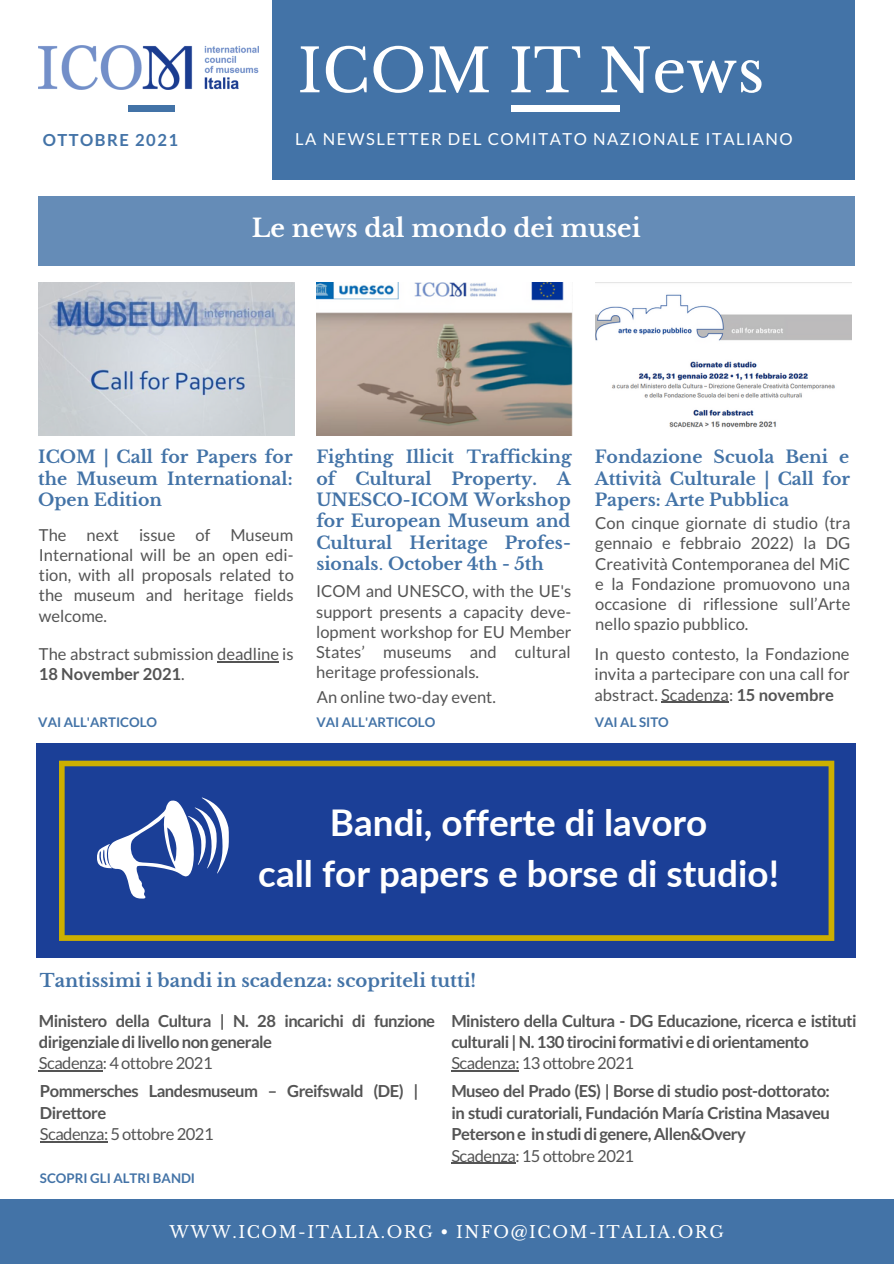
<style>
.page{position:relative;width:894px;height:1264px;background:#fff}
.page>*{position:absolute;margin:0;border:0;box-sizing:border-box;transform-origin:0 0}
.t1{font:59.55px "Libre Baskerville";color:#fff}
.t2{font:700 36.75px "Lato";color:#fff}
.t3{font:700 24.75px "Libre Baskerville";color:#fff}
.t4{font:700 18px "Libre Baskerville";color:#4373a7}
.t5{font:700 17.25px/21.5px "Libre Baskerville";color:#4373a7;text-align:justify}
.t6{font:16.5px/20.2px "Lato";color:#545454;text-align:justify}
.t7{font:700 16.5px/21.5px "Lato";letter-spacing:-.03em;color:#545454}
.t8{font:16.5px "Lato";letter-spacing:-.03em;color:#545454}
.t9{font:16.5px "Libre Baskerville";letter-spacing:.09em;color:#fff}
.t10{font:16.5px "Lato";letter-spacing:.09em;color:#fff}
.t11{font:700 16.5px "Lato";letter-spacing:.09em;color:#4373a7}
.t12{font:700 13.2px "Lato";color:#4373a7}
.s1{font-weight:700}
.s2{font-weight:400}
</style>
<div class="page">
<img style="left:39px;top:282px;width:255px;height:153px">
<div style="left:0;top:1199px;width:893px;height:64px;background:#4373a7"></div>
<div style="left:271px;top:0;width:583px;height:179px;background:#4373a7"></div>
<div style="left:128px;top:105px;width:46px;height:6px;background:#4373a7"></div>
<div style="left:511px;top:105px;width:108px;height:6px;background:#fff"></div>
<div style="left:38px;top:196px;width:817px;height:70px;background:#658cb7"></div>
<img style="left:38px;top:45px;width:220px;height:44px">
<img style="left:317px;top:282px;width:255px;height:153px">
<img style="left:595px;top:282px;width:255px;height:146px">
<div style="left:37px;top:743px;width:818px;height:214px;background:#1b3f97"></div>
<hr style="left:217px;top:661px;width:62px;height:1px;background:#545454">
<hr style="left:661px;top:701px;width:67px;height:2px;background:#545454">
<hr style="left:39px;top:1070px;width:64px;height:1px;background:#545454">
<hr style="left:451px;top:1070px;width:68px;height:1px;background:#545454">
<hr style="left:40px;top:1141px;width:68px;height:1px;background:#545454">
<hr style="left:451px;top:1162px;width:64px;height:1px;background:#545454">
<svg style="left:59px;top:760px;width:775px;height:180px"></svg>
<svg style="left:97px;top:797px;width:132px;height:101px"></svg>
<p class="t1" style="left:297px;top:34px;width:468px">ICOM IT News</p>
<p class="t11" style="left:43px;top:130px;width:137px">OTTOBRE 2021</p>
<p class="t10" style="left:295px;top:129px;width:499px">LA NEWSLETTER DEL COMITATO NAZIONALE ITALIANO</p>
<p class="t3" style="left:252px;top:212px;width:390px">Le news dal mondo dei musei</p>
<p class="t5" style="left:38px;top:446px;width:256px">ICOM | Call for Papers for the Museum International:<br>Open Edition</p>
<p class="t6" style="left:39px;top:524px;width:256px">The next issue of Museum International will be an open edi&shy;tion, with all proposals related to the museum and heritage fields welcome.</p>
<p class="t6" style="left:39px;top:643px;width:256px">The abstract submission deadline is<br><span class="s1">18 November 2021</span>.</p>
<p class="t12" style="left:38px;top:714px;width:120px">VAI ALL'ARTICOLO</p>
<p class="t5" style="left:316px;top:446px;width:257px">Fighting Illicit Trafficking of Cultural Property. A UNESCO-ICOM Workshop for European Museum and Cultural Heritage Profes&shy;sionals<span class="s2">.</span> October 4th - 5th</p>
<p class="t6" style="left:316px;top:581px;width:257px">ICOM and UNESCO, with the UE's support presents a capacity deve&shy;lopment workshop for EU Member States’ museums and cultural heritage professionals.</p>
<p class="t5" style="left:594px;top:446px;width:257px">Fondazione Scuola Beni e Attività Culturale | Call for Papers: Arte Pubblica</p>
<p class="t6" style="left:595px;top:512px;width:257px">Con cinque giornate di studio (tra gennaio e febbraio 2022) la DG Creatività Contemporanea del MiC e la Fondazione promuovono una occasione di riflessione sull’Arte nello spazio pubblico.</p>
<p class="t6" style="left:594px;top:643px;width:256px">In questo contesto, la Fondazione invita a partecipare con una call for</p>
<p class="t6" style="left:317px;top:686px;width:180px">An online two-day event.</p>
<p class="t6" style="left:594px;top:684px;width:241px">abstract. Scadenza: <span class="s1">15 novembre</span></p>
<p class="t12" style="left:316px;top:713px;width:120px">VAI ALL'ARTICOLO</p>
<p class="t12" style="left:594px;top:714px;width:76px">VAI AL SITO</p>
<p class="t2" style="left:330px;top:799px;width:379px">Bandi, offerte di lavoro</p>
<p class="t2" style="left:258px;top:850px;width:522px">call for papers e borse di studio!</p>
<p class="t4" style="left:40px;top:969px;width:437px">Tantissimi i bandi in scadenza: scopriteli tutti!</p>
<p class="t7" style="left:39px;top:1009px;width:397px">Ministero della Cultura | N. 28 incarichi di funzione dirigenziale di livello non generale</p>
<p class="t8" style="left:39px;top:1053px;width:175px">Scadenza: 4 ottobre 2021</p>
<p class="t7" style="left:451px;top:1009px;width:407px">Ministero della Cultura - DG Educazione, ricerca e istituti culturali | N. 130 tirocini formativi e di orientamento</p>
<p class="t8" style="left:451px;top:1053px;width:184px">Scadenza: 13 ottobre 2021</p>
<p class="t7" style="left:40px;top:1080px;width:380px">Pommersches Landesmuseum – Greifswald (DE) |<br>Direttore</p>
<p class="t8" style="left:40px;top:1123px;width:175px">Scadenza: 5 ottobre 2021</p>
<p class="t12" style="left:40px;top:1170px;width:157px">SCOPRI GLI ALTRI BANDI</p>
<p class="t7" style="left:451px;top:1080px;width:380px;text-align:justify">Museo del Prado (ES) | Borse di studio post-dottorato: in studi curatoriali, Fundación María Cristina Masaveu Peterson e in studi di genere, Allen&amp;Overy</p>
<p class="t8" style="left:451px;top:1145px;width:184px">Scadenza: 15 ottobre 2021</p>
<p class="t9" style="left:170px;top:1221px;width:555px">WWW.ICOM-ITALIA.ORG • INFO@ICOM-ITALIA.ORG</p>
</div>
